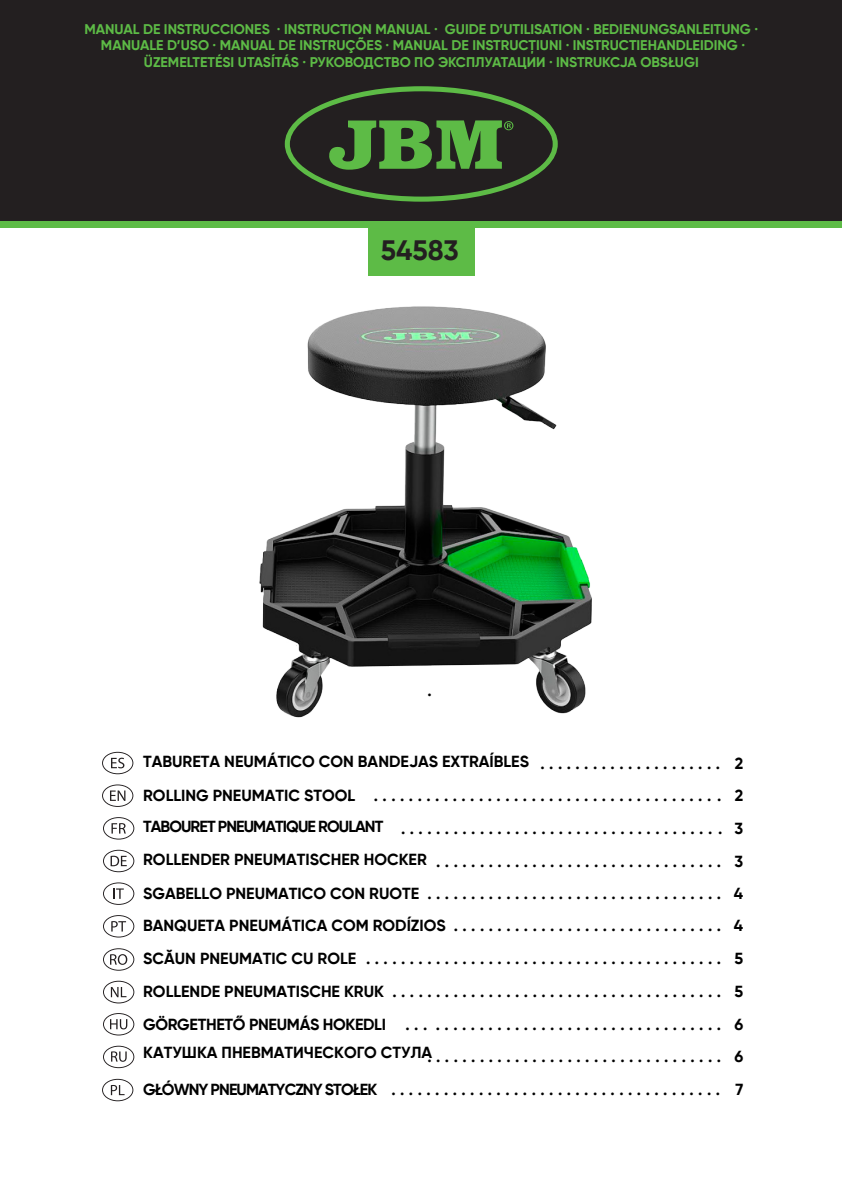
<style>
.page{position:relative;width:842px;height:1191px;background:#fff}
.page>*{position:absolute;margin:0;border:0;box-sizing:border-box;transform-origin:0 0}
.t1{font:700 28px "Gilroy";color:#231f20}
.t2{font:700 16px "Gilroy";color:#000}
.t3{font:700 16px "Gilroy";letter-spacing:-.06em;color:#000}
.t4{font:700 16px "Gilroy";letter-spacing:-.02em;color:#000}
.t5{font:700 14px/16.8px "Gilroy";color:#5dbb46;text-align:center}
</style>
<div class="page">
<svg style="left:102px;top:1078px;width:31px;height:23px"></svg>
<svg style="left:102px;top:752px;width:31px;height:22px"></svg>
<svg style="left:103px;top:915px;width:31px;height:22px"></svg>
<svg style="left:103px;top:1013px;width:31px;height:22px"></svg>
<svg style="left:103px;top:817px;width:31px;height:22px"></svg>
<svg style="left:102px;top:784px;width:31px;height:23px"></svg>
<svg style="left:103px;top:849px;width:31px;height:23px"></svg>
<svg style="left:103px;top:948px;width:31px;height:22px"></svg>
<svg style="left:103px;top:1045px;width:31px;height:23px"></svg>
<svg style="left:103px;top:882px;width:31px;height:23px"></svg>
<svg style="left:103px;top:980px;width:31px;height:23px"></svg>
<div style="left:368px;top:221px;width:106px;height:55px;background:#5dbb46"></div>
<div style="left:0;top:0;width:842px;height:225px;background:#231f20"></div>
<svg style="left:285px;top:86px;width:273px;height:116px"></svg>
<div style="left:0;top:221px;width:842px;height:7px;background:#5dbb46"></div>
<img style="left:259px;top:306px;width:333px;height:412px">
<p class="t5" style="left:84px;top:20px;width:675px">MANUAL DE INSTRUCCIONES · INSTRUCTION MANUAL · GUIDE D’UTILISATION · BEDIENUNGSANLEITUNG ·<br>MANUALE D’USO · MANUAL DE INSTRUÇÕES · MANUAL DE INSTRUCŢIUNI · INSTRUCTIEHANDLEIDING ·<br>ÜZEMELTETÉSI UTASÍTÁS · РУКОВОДСТВО ПО ЭКСПЛУАТАЦИИ · INSTRUKCJA OBSŁUGI</p>
<h1 class="t1" style="left:381px;top:233px;width:80px">54583</h1>
<p class="t2" style="left:427px;top:680px;width:6px">.</p>
<p class="t2" style="left:143px;top:751px;width:601px">TABURETA NEUMÁTICO CON BANDEJAS EXTRAÍBLES . . . . . . . . . . . . . . . . . . . . . 2</p>
<p class="t2" style="left:143px;top:785px;width:214px">ROLLING PNEUMATIC STOOL. .</p>
<p class="t2" style="left:374px;top:785px;width:371px">....................................... . 2</p>
<p class="t3" style="left:143px;top:819px;width:601px">TABOURET PNEUMATIQUE ROULANT .................................... . 3</p>
<p class="t2" style="left:143px;top:851px;width:601px">ROLLENDER PNEUMATISCHER HOCKER ................................. 3</p>
<p class="t2" style="left:143px;top:883px;width:601px">SGABELLO PNEUMATICO CON RUOTE .................................. 4</p>
<p class="t2" style="left:143px;top:915px;width:304px">BANQUETA PNEUMÁTICA COM RODÍZIOS</p>
<p class="t2" style="left:454px;top:915px;width:291px">............................... 4</p>
<p class="t2" style="left:143px;top:948px;width:601px">SCĂUN PNEUMATIC CU ROLE ......................................... 5</p>
<p class="t2" style="left:143px;top:981px;width:601px">ROLLENDE PNEUMATISCHE KRUK ...................................... 5</p>
<p class="t4" style="left:143px;top:1014px;width:601px">GÖRGETHETŐ PNEUMÁS HOKEDLI ... ................................. 6</p>
<p class="t2" style="left:143px;top:1046px;width:601px">КАТУШКА ПНЕВМАТИЧЕСКОГО СТУЛА.................................. 6</p>
<p class="t3" style="left:143px;top:1079px;width:601px">GŁÓWNY PNEUMATYCZNY STOŁEK ...................................... 7</p>
</div>
